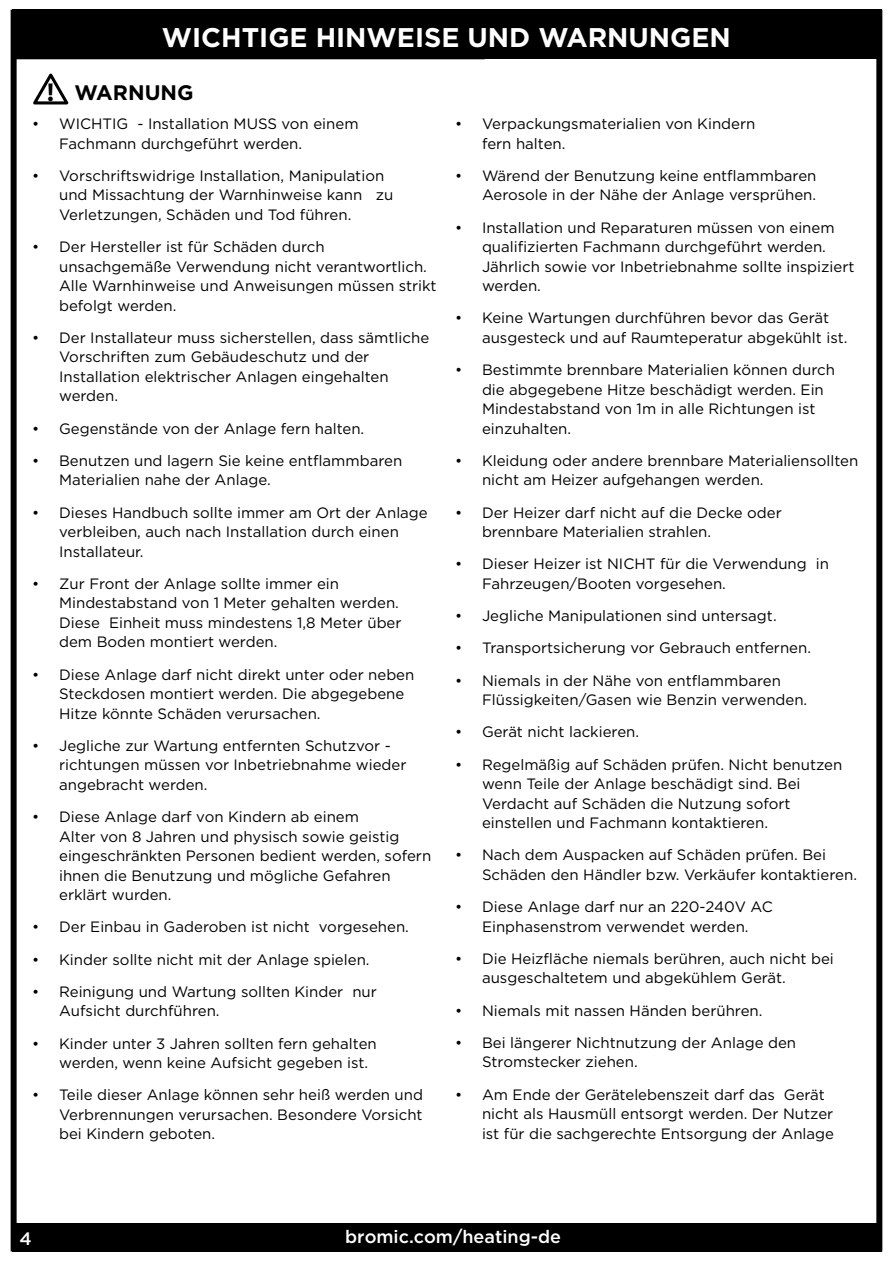
<style>
.page{position:relative;width:893px;height:1263px;background:#fff}
.page>*{position:absolute;margin:0;border:0;box-sizing:border-box;transform-origin:0 0}
.t1{font:700 27px "Gotham";color:#fff}
.t2{font:700 25.95px "Myriad";color:#000}
.t3{font:700 21px "Gotham";color:#000}
.t4{font:500 18px "Gotham";color:#fff}
.t5{font:15px/19.5px "Gotham";color:#000}
</style>
<div class="page">
<div style="left:12px;top:9px;width:870px;height:50px;background:#000"></div>
<div style="left:11px;top:10px;width:871px;height:1241px;border:6px solid #000"></div>
<hr style="left:12px;top:56px;width:473px;height:3px;background:#000">
<svg style="left:33px;top:73px;width:36px;height:32px"></svg>
<div style="left:12px;top:1223px;width:870px;height:29px;background:#000"></div>
<h2 class="t2" style="left:47px;top:77px;width:8px">!</h2>
<h1 class="t1" style="left:162px;top:23px;width:570px">WICHTIGE HINWEISE UND WARNUNGEN</h1>
<h3 class="t3" style="left:75px;top:81px;width:120px">WARNUNG</h3>
<p class="t5" style="left:59px;top:114px;width:301px;text-indent:-27px">• WICHTIG - Installation MUSS von einem<br>Fachmann durchgeführt werden.</p>
<p class="t5" style="left:59px;top:166px;width:336px;text-indent:-27px">• Vorschriftswidrige Installation, Manipulation und Missachtung der Warnhinweise kann zu<br>Verletzungen, Schäden und Tod führen.</p>
<p class="t5" style="left:59px;top:237px;width:379px;text-indent:-27px">• Der Hersteller ist für Schäden durch unsachgemäße Verwendung nicht verantwortlich.<br>Alle Warnhinweise und Anweisungen müssen strikt befolgt werden.</p>
<p class="t5" style="left:59px;top:328px;width:372px;text-indent:-27px">• Der Installateur muss sicherstellen, dass sämtliche Vorschriften zum Gebäudeschutz und der Installation elektrischer Anlagen eingehalten werden.</p>
<p class="t5" style="left:32px;top:419px;width:334px">• Gegenstände von der Anlage fern halten.</p>
<p class="t5" style="left:59px;top:451px;width:345px;text-indent:-27px">• Benutzen und lagern Sie keine entflammbaren<br>Materialien nahe der Anlage.</p>
<p class="t5" style="left:59px;top:503px;width:370px;text-indent:-27px">• Dieses Handbuch sollte immer am Ort der Anlage verbleiben, auch nach Installation durch einen<br>Installateur.</p>
<p class="t5" style="left:59px;top:574px;width:344px;text-indent:-27px">• Zur Front der Anlage sollte immer ein Mindestabstand von 1 Meter gehalten werden.<br>Diese Einheit muss mindestens 1,8 Meter über dem Boden montiert werden.</p>
<p class="t5" style="left:59px;top:665px;width:357px;text-indent:-27px">• Diese Anlage darf nicht direkt unter oder neben<br>Steckdosen montiert werden. Die abgegebene<br>Hitze könnte Schäden verursachen.</p>
<p class="t5" style="left:59px;top:736px;width:349px;text-indent:-27px">• Jegliche zur Wartung entfernten Schutzvor - richtungen müssen vor Inbetriebnahme wieder angebracht werden.</p>
<p class="t5" style="left:59px;top:807px;width:374px;text-indent:-27px">• Diese Anlage darf von Kindern ab einem<br>Alter von 8 Jahren und physisch sowie geistig eingeschränkten Personen bedient werden, sofern ihnen die Benutzung und mögliche Gefahren erklärt wurden.</p>
<p class="t5" style="left:32px;top:918px;width:378px">• Der Einbau in Gaderoben ist nicht vorgesehen.</p>
<p class="t5" style="left:32px;top:950px;width:339px">• Kinder sollte nicht mit der Anlage spielen.</p>
<p class="t5" style="left:59px;top:982px;width:319px;text-indent:-27px">• Reinigung und Wartung sollten Kinder nur<br>Aufsicht durchführen.</p>
<p class="t5" style="left:59px;top:1034px;width:319px;text-indent:-27px">• Kinder unter 3 Jahren sollten fern gehalten werden, wenn keine Aufsicht gegeben ist.</p>
<p class="t5" style="left:59px;top:1086px;width:365px;text-align:justify;text-indent:-27px">• Teile dieser Anlage können sehr heiß werden und Verbrennungen verursachen. Besondere Vorsicht bei Kindern geboten.</p>
<p class="t5" style="left:482px;top:114px;width:275px;text-indent:-27px">• Verpackungsmaterialien von Kindern fern halten.</p>
<p class="t5" style="left:455px;top:166px;width:363px;text-align:right">• Wärend der Benutzung keine entflammbaren<br>Aerosole in der Nähe der Anlage versprühen.</p>
<p class="t5" style="left:482px;top:218px;width:374px;text-indent:-27px">• Installation und Reparaturen müssen von einem qualifizierten Fachmann durchgeführt werden.<br>Jährlich sowie vor Inbetriebnahme sollte inspiziert werden.</p>
<p class="t5" style="left:482px;top:309px;width:367px;text-indent:-27px">• Keine Wartungen durchführen bevor das Gerät ausgesteck und auf Raumteperatur abgekühlt ist.</p>
<p class="t5" style="left:482px;top:360px;width:354px;text-indent:-27px">• Bestimmte brennbare Materialien können durch die abgegebene Hitze beschädigt werden. Ein Mindestabstand von 1m in alle Richtungen ist einzuhalten.</p>
<p class="t5" style="left:482px;top:451px;width:378px;text-indent:-27px">• Kleidung oder andere brennbare Materialiensollten nicht am Heizer aufgehangen werden.</p>
<p class="t5" style="left:482px;top:503px;width:301px;text-indent:-27px">• Der Heizer darf nicht auf die Decke oder brennbare Materialien strahlen.</p>
<p class="t5" style="left:482px;top:555px;width:349px;text-indent:-27px">• Dieser Heizer ist NICHT für die Verwendung in<br>Fahrzeugen/Booten vorgesehen.</p>
<p class="t5" style="left:455px;top:606px;width:323px">• Jegliche Manipulationen sind untersagt.</p>
<p class="t5" style="left:455px;top:639px;width:358px">• Transportsicherung vor Gebrauch entfernen.</p>
<p class="t5" style="left:482px;top:671px;width:327px;text-indent:-27px">• Niemals in der Nähe von entflammbaren<br>Flüssigkeiten/Gasen wie Benzin verwenden.</p>
<p class="t5" style="left:455px;top:723px;width:186px">• Gerät nicht lackieren.</p>
<p class="t5" style="left:482px;top:755px;width:362px;text-indent:-27px">• Regelmäßig auf Schäden prüfen. Nicht benutzen wenn Teile der Anlage beschädigt sind. Bei Verdacht auf Schäden die Nutzung sofort einstellen und Fachmann kontaktieren.</p>
<p class="t5" style="left:482px;top:846px;width:376px;text-indent:-27px">• Nach dem Auspacken auf Schäden prüfen. Bei<br>Schäden den Händler bzw. Verkäufer kontaktieren.</p>
<p class="t5" style="left:455px;top:897px;width:319px;text-align:center">• Diese Anlage darf nur an 220-240V AC<br>Einphasenstrom verwendet werden.</p>
<p class="t5" style="left:482px;top:949px;width:353px;text-indent:-27px">• Die Heizfläche niemals berühren, auch nicht bei ausgeschaltetem und abgekühlem Gerät.</p>
<p class="t5" style="left:455px;top:1001px;width:309px">• Niemals mit nassen Händen berühren.</p>
<p class="t5" style="left:482px;top:1033px;width:316px;text-indent:-27px">• Bei längerer Nichtnutzung der Anlage den<br>Stromstecker ziehen.</p>
<p class="t5" style="left:482px;top:1085px;width:354px;text-indent:-27px">• Am Ende der Gerätelebenszeit darf das Gerät nicht als Hausmüll entsorgt werden. Der Nutzer ist für die sachgerechte Entsorgung der Anlage</p>
<p class="t4" style="left:19px;top:1231px;width:14px">4</p>
<p class="t4" style="left:345px;top:1229px;width:217px">bromic.com/heating-de</p>
</div>
